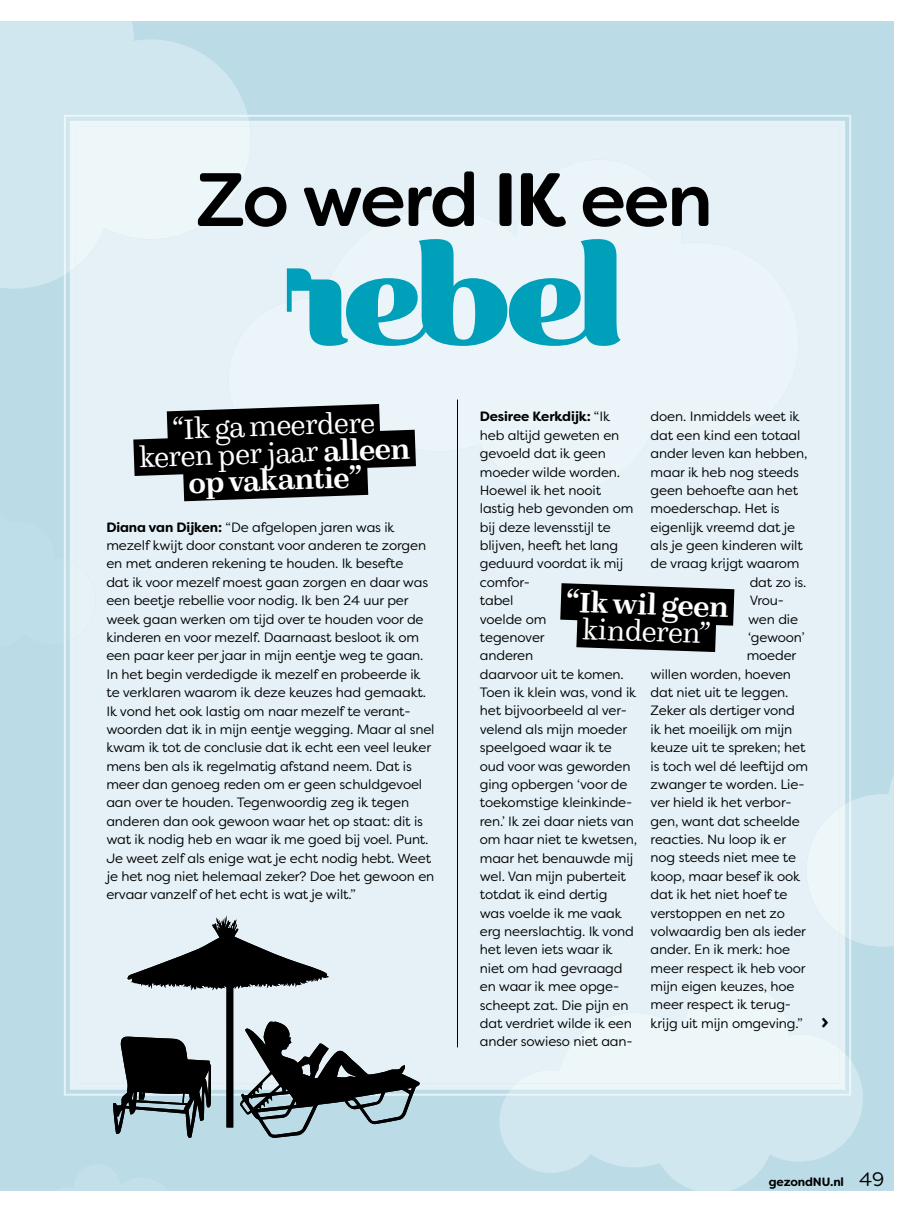
<style>
.page{position:relative;width:915px;height:1212px;background:#fff}
.page>*{position:absolute;margin:0;border:0;box-sizing:border-box;transform-origin:0 0}
.t1{font:130.2px "Primot Pro";letter-spacing:-.03em;color:#009fba}
.t2{font:500 75.45px "Filson Soft";letter-spacing:-.035em;color:#000}
.t3{font:300 30px/27px "Quixo OT";color:#fff;text-align:center}
.t4{font:500 30px "Quixo OT";color:#fff}
.t5{font:13.5px/18.3px "Filson Soft";letter-spacing:-.01em;color:#000}
.t6{font:700 12px "Filson Soft";letter-spacing:-.015em;color:#000}
.s1{font-weight:700}
.s2{font-weight:500}
.s3{font-weight:700;font-size:21px}
.s4{font-weight:400;font-size:19.5px}
</style>
<div class="page">
<div style="left:0;top:21px;width:893px;height:1170px;background:#bbdce7"></div>
<svg style="left:0;top:21px;width:249px;height:268px;background:#cee5ed"></svg>
<div style="left:56px;top:1164px;width:112px;height:27px;background:#c2dfe9"></div>
<svg style="left:499px;top:1054px;width:363px;height:137px;background:#cbe4ec"></svg>
<div style="left:70px;top:121px;width:774px;height:969px;background:#e5f1f6"></div>
<div style="left:64px;top:115px;width:186px;height:160px;background:#edf6f9"></div>
<svg style="left:806px;top:774px;width:87px;height:172px;background:#daebf2"></svg>
<svg style="left:506px;top:981px;width:344px;height:115px;background:#e8f3f7"></svg>
<hr style="left:457px;top:400px;width:1px;height:647px;background:#000">
<div style="left:406px;top:915px;width:14px;height:113px;background:#e5f1f6"></div>
<svg style="left:113px;top:915px;width:293px;height:223px;background:#b1bdc2"></svg>
<svg style="left:227px;top:919px;width:9px;height:7px"></svg>
<svg style="left:132px;top:917px;width:89px;height:188px;background:#848c8f"></svg>
<svg style="left:239px;top:1028px;width:181px;height:110px;background:#849297"></svg>
<svg style="left:0;top:384px;width:453px;height:273px;background:#b8c5ca"></svg>
<svg style="left:523px;top:564px;width:248px;height:107px;background:#8e9598"></svg>
<h2 class="t2" style="left:196px;top:151px;width:518px">Zo werd <span class="s1">IK</span> een</h2>
<h1 class="t1" style="left:284px;top:223px;width:342px">rebel</h1>
<h3 class="t3" style="left:137px;top:416px;width:273px;rotate:-2deg">“Ik ga meerdere keren per jaar <span class="s2">alleen op vakantie”</span></h3>
<p class="t5" style="left:106px;top:518px;width:329px"><span class="s1">Diana van Dijken:</span> “De afgelopen jaren was ik mezelf kwijt door constant voor anderen te zorgen en met anderen rekening te houden. Ik besefte<br>dat ik voor mezelf moest gaan zorgen en daar was een beetje rebellie voor nodig. Ik ben 24 uur per week gaan werken om tijd over te houden voor de kinderen en voor mezelf. Daarnaast besloot ik om een paar keer per jaar in mijn eentje weg te gaan.<br>In het begin verdedigde ik mezelf en probeerde ik te verklaren waarom ik deze keuzes had gemaakt.<br>Ik vond het ook lastig om naar mezelf te verant&shy;woorden dat ik in mijn eentje wegging. Maar al snel kwam ik tot de conclusie dat ik echt een veel leuker mens ben als ik regelmatig afstand neem. Dat is meer dan genoeg reden om er geen schuldgevoel aan over te houden. Tegenwoordig zeg ik tegen anderen dan ook gewoon waar het op staat: dit is wat ik nodig heb en waar ik me goed bij voel. Punt.<br>Je weet zelf als enige wat je echt nodig hebt. Weet je het nog niet helemaal zeker? Doe het gewoon en ervaar vanzelf of het echt is wat je wilt.”</p>
<p class="t5" style="left:479px;top:407px;width:159px"><span class="s1">Desiree Kerkdijk:</span> “Ik heb altijd geweten en gevoeld dat ik geen moeder wilde worden.<br>Hoewel ik het nooit lastig heb gevonden om bij deze levensstijl te blijven, heeft het lang geduurd voordat ik mij comfor-<br>tabel<br>voelde om<br>tegenover<br>anderen<br>daarvoor uit te komen.<br>Toen ik klein was, vond ik het bijvoorbeeld al ver&shy;velend als mijn moeder speelgoed waar ik te oud voor was geworden ging opbergen ‘voor de toekomstige kleinkinde&shy;ren.’ Ik zei daar niets van om haar niet te kwetsen, maar het benauwde mij wel. Van mijn puberteit totdat ik eind dertig<br>was voelde ik me vaak erg neerslachtig. Ik vond het leven iets waar ik niet om had gevraagd en waar ik mee opge&shy;scheept zat. Die pijn en dat verdriet wilde ik een ander sowieso niet aan-</p>
<p class="t5" style="left:650px;top:407px;width:151px">doen. Inmiddels weet ik</p>
<p class="t5" style="left:650px;top:426px;width:151px">dat een kind een totaal</p>
<p class="t5" style="left:650px;top:444px;width:158px">ander leven kan hebben,</p>
<p class="t5" style="left:650px;top:463px;width:150px">maar ik heb nog steeds</p>
<p class="t5" style="left:650px;top:481px;width:149px">geen behoefte aan het</p>
<p class="t5" style="left:650px;top:499px;width:130px">moederschap. Het is</p>
<p class="t5" style="left:650px;top:518px;width:146px">eigenlijk vreemd dat je</p>
<p class="t5" style="left:650px;top:536px;width:154px">als je geen kinderen wilt</p>
<p class="t5" style="left:650px;top:554px;width:150px">de vraag krijgt waarom</p>
<p class="t5" style="left:749px;top:573px;width:58px">dat zo is.</p>
<p class="t5" style="left:749px;top:591px;width:36px">Vrou-</p>
<p class="t5" style="left:748px;top:610px;width:51px">wen die</p>
<p class="t5" style="left:748px;top:628px;width:58px">‘gewoon’</p>
<p class="t5" style="left:746px;top:646px;width:51px">moeder</p>
<p class="t5" style="left:650px;top:665px;width:142px">willen worden, hoeven</p>
<p class="t5" style="left:650px;top:683px;width:139px">dat niet uit te leggen.</p>
<p class="t5" style="left:650px;top:701px;width:146px">Zeker als dertiger vond</p>
<p class="t5" style="left:650px;top:720px;width:143px">ik het moeilijk om mijn</p>
<p class="t5" style="left:650px;top:738px;width:156px">keuze uit te spreken; het</p>
<p class="t5" style="left:650px;top:757px;width:159px">is toch wel dé leeftijd om</p>
<p class="t5" style="left:650px;top:775px;width:155px">zwanger te worden. Lie-</p>
<p class="t5" style="left:650px;top:793px;width:142px">ver hield ik het verbor-</p>
<p class="t5" style="left:650px;top:812px;width:151px">gen, want dat scheelde</p>
<p class="t5" style="left:650px;top:830px;width:137px">reacties. Nu loop ik er</p>
<p class="t5" style="left:650px;top:848px;width:147px">nog steeds niet mee te</p>
<p class="t5" style="left:650px;top:867px;width:151px">koop, maar besef ik ook</p>
<p class="t5" style="left:650px;top:885px;width:138px">dat ik het niet hoef te</p>
<p class="t5" style="left:650px;top:903px;width:136px">verstoppen en net zo</p>
<p class="t5" style="left:650px;top:922px;width:157px">volwaardig ben als ieder</p>
<p class="t5" style="left:650px;top:940px;width:141px">ander. En ik merk: hoe</p>
<p class="t5" style="left:650px;top:959px;width:157px">meer respect ik heb voor</p>
<p class="t5" style="left:650px;top:977px;width:145px">mijn eigen keuzes, hoe</p>
<p class="t5" style="left:650px;top:995px;width:142px">meer respect ik terug-</p>
<p class="t5" style="left:650px;top:1014px;width:180px">krijg uit mijn omgeving.” <span class="s3">›</span></p>
<h3 class="t4" style="left:566px;top:581px;width:164px;rotate:2deg">“Ik wil geen</h3>
<h3 class="t3" style="left:582px;top:615px;width:130px;rotate:2deg">kinderen”</h3>
<p class="t6" style="left:768px;top:1174px;width:117px">gezondNU.nl <span class="s4">49</span></p>
</div>
